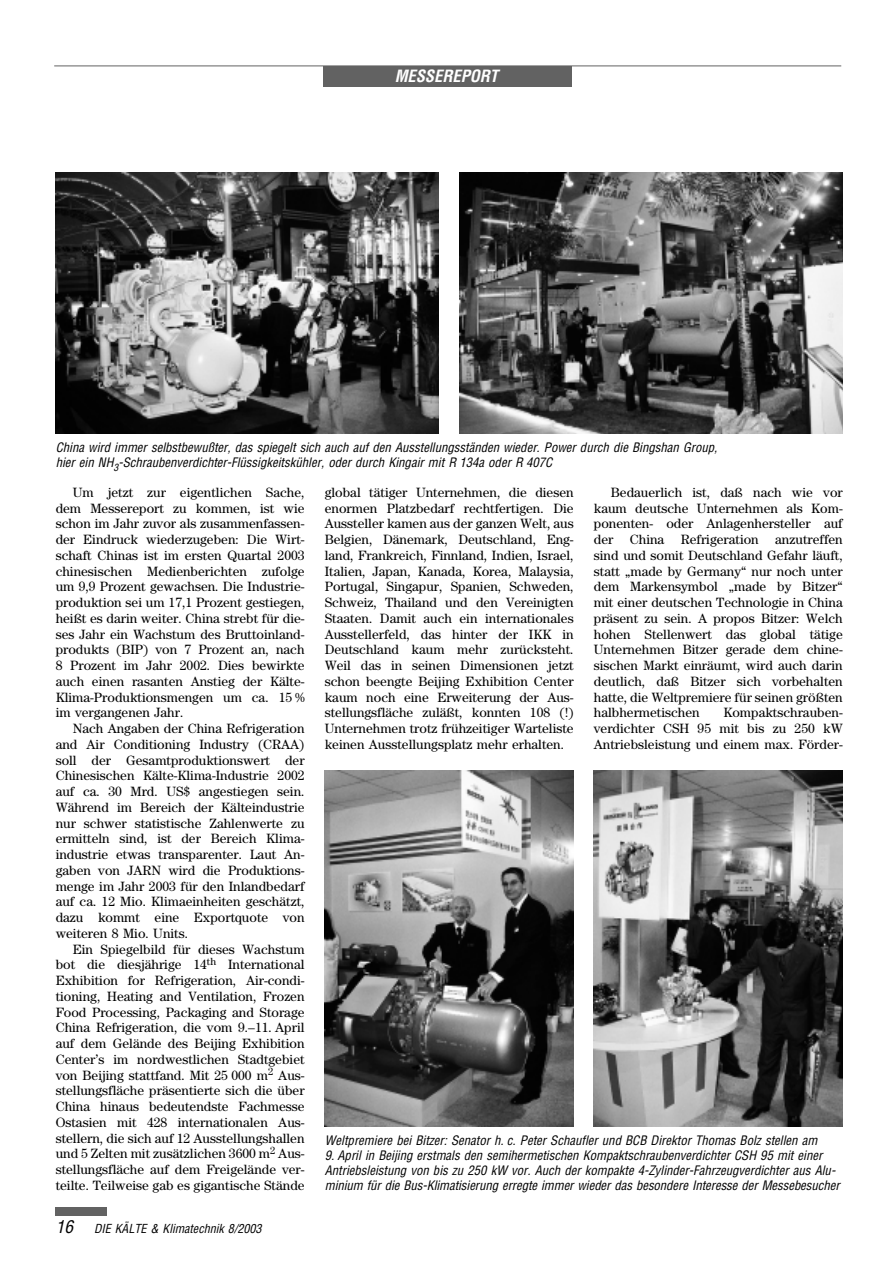
<style>
.page{position:relative;width:893px;height:1263px;background:#fff}
.page>*{position:absolute;margin:0;border:0;box-sizing:border-box;transform-origin:0 0}
.t1{font:italic 700 condensed 16.5px "Helvetica";color:#fff}
.t2{font:13.5px/15.8px "Century";color:#000;text-align:justify}
.t3{font:italic condensed 12.75px/15px "Helvetica";color:#000}
.t4{font:italic condensed 12.15px "Helvetica";color:#000}
.s1{font-size:17.25px}
</style>
<div class="page">
<div style="left:56px;top:1208px;width:51px;height:8px;background:#626262"></div>
<div style="left:323px;top:66px;width:249px;height:20px;background:#626262"></div>
<hr style="left:54px;top:66px;width:787px;height:1px;background:#626262">
<img style="left:56px;top:173px;width:382px;height:261px">
<img style="left:460px;top:173px;width:382px;height:261px">
<img style="left:325px;top:770px;width:248px;height:357px">
<img style="left:594px;top:770px;width:248px;height:357px">
<p class="t1" style="left:394px;top:70px;width:105px">MESSEREPORT</p>
<p class="t3" style="left:56px;top:441px;width:663px">China wird immer selbstbewußter, das spiegelt sich auch auf den Ausstellungsständen wieder. Power durch die Bingshan Group, hier ein NH<sub>3</sub>-Schraubenverdichter-Flüssigkeitskühler, oder durch Kingair mit R 134a oder R 407C</p>
<p class="t2" style="left:56px;top:485px;width:250px;text-indent:17px">Um jetzt zur eigentlichen Sache, dem Messereport zu kommen, ist wie schon im Jahr zuvor als zusammenfassen&shy;der Eindruck wiederzugeben: Die Wirt&shy;schaft Chinas ist im ersten Quartal 2003 chinesischen Medienberichten zufolge um 9,9 Prozent gewachsen. Die Industrie&shy;produktion sei um 17,1 Prozent gestiegen, heißt es darin weiter. China strebt für die&shy;ses Jahr ein Wachstum des Bruttoinland&shy;produkts (BIP) von 7 Prozent an, nach 8 Prozent im Jahr 2002. Dies bewirkte auch einen rasanten Anstieg der Kälte-Klima-Produktionsmengen um ca. 15 % im vergangenen Jahr.</p>
<p class="t2" style="left:56px;top:722px;width:250px;text-indent:17px">Nach Angaben der China Refrigeration and Air Conditioning Industry (CRAA) soll der Gesamtproduktionswert der Chinesischen Kälte-Klima-Industrie 2002 auf ca. 30 Mrd. US$ angestiegen sein.<br>Während im Bereich der Kälteindustrie nur schwer statistische Zahlenwerte zu ermitteln sind, ist der Bereich Klima&shy;industrie etwas transparenter. Laut An&shy;gaben von JARN wird die Produktions&shy;menge im Jahr 2003 für den Inlandbedarf auf ca. 12 Mio. Klimaeinheiten geschätzt, dazu kommt eine Exportquote von weiteren 8 Mio. Units.</p>
<p class="t2" style="left:56px;top:942px;width:250px;text-indent:17px">Ein Spiegelbild für dieses Wachstum bot die diesjährige 14<sup>th</sup> International Exhibition for Refrigeration, Air-condi&shy;tioning, Heating and Ventilation, Frozen Food Processing, Packaging and Storage China Refrigeration, die vom 9.–11. April auf dem Gelände des Beijing Exhibition Center’s im nordwestlichen Stadtgebiet von Beijing stattfand. Mit 25 000 m<sup>2</sup> Aus&shy;stellungsfläche präsentierte sich die über China hinaus bedeutendste Fachmesse Ostasien mit 428 internationalen Aus&shy;stellern, die sich auf 12 Ausstellungshallen und 5 Zelten mit zusätzlichen 3600 m<sup>2</sup> Aus&shy;stellungsfläche auf dem Freigelände ver&shy;teilte. Teilweise gab es gigantische Stände</p>
<p class="t4" style="left:56px;top:1224px;width:207px"><span class="s1">16</span> DIE KÄLTE &amp; Klimatechnik 8/2003</p>
<p class="t2" style="left:325px;top:485px;width:250px">global tätiger Unternehmen, die diesen enormen Platzbedarf rechtfertigen. Die Aussteller kamen aus der ganzen Welt, aus Belgien, Dänemark, Deutschland, Eng&shy;land, Frankreich, Finnland, Indien, Israel, Italien, Japan, Kanada, Korea, Malaysia, Portugal, Singapur, Spanien, Schweden, Schweiz, Thailand und den Vereinigten Staaten. Damit auch ein internationales Ausstellerfeld, das hinter der IKK in Deutschland kaum mehr zurücksteht.<br>Weil das in seinen Dimensionen jetzt schon beengte Beijing Exhibition Center kaum noch eine Erweiterung der Aus&shy;stellungsfläche zuläßt, konnten 108 (!)<br>Unternehmen trotz frühzeitiger Warteliste keinen Ausstellungsplatz mehr erhalten.</p>
<p class="t2" style="left:594px;top:485px;width:250px;text-indent:17px">Bedauerlich ist, daß nach wie vor kaum deutsche Unternehmen als Kom&shy;ponenten- oder Anlagenhersteller auf der China Refrigeration anzutreffen sind und somit Deutschland Gefahr läuft, statt „made by Germany“ nur noch unter dem Markensymbol „made by Bitzer“ mit einer deutschen Technologie in China präsent zu sein. A propos Bitzer: Welch hohen Stellenwert das global tätige Unternehmen Bitzer gerade dem chine&shy;sischen Markt einräumt, wird auch darin deutlich, daß Bitzer sich vorbehalten hatte, die Weltpremiere für seinen größten halbhermetischen</p>
<p class="t2" style="left:594px;top:706px;width:250px;text-indent:129px">Kompaktschrauben&shy;verdichter CSH 95 mit bis zu 250 kW Antriebsleistung und einem max. Förder-</p>
<p class="t3" style="left:325px;top:1134px;width:494px">Weltpremiere bei Bitzer: Senator h. c. Peter Schaufler und BCB Direktor Thomas Bolz stellen am</p>
<p class="t3" style="left:325px;top:1149px;width:516px">9. April in Beijing erstmals den semihermetischen Kompaktschraubenverdichter CSH 95 mit einer<br>Antriebsleistung von bis zu 250 kW vor. Auch der kompakte 4-Zylinder-Fahrzeugverdichter aus Alu&shy;minium für die Bus-Klimatisierung erregte immer wieder das besondere Interesse der Messebesucher</p>
</div>
